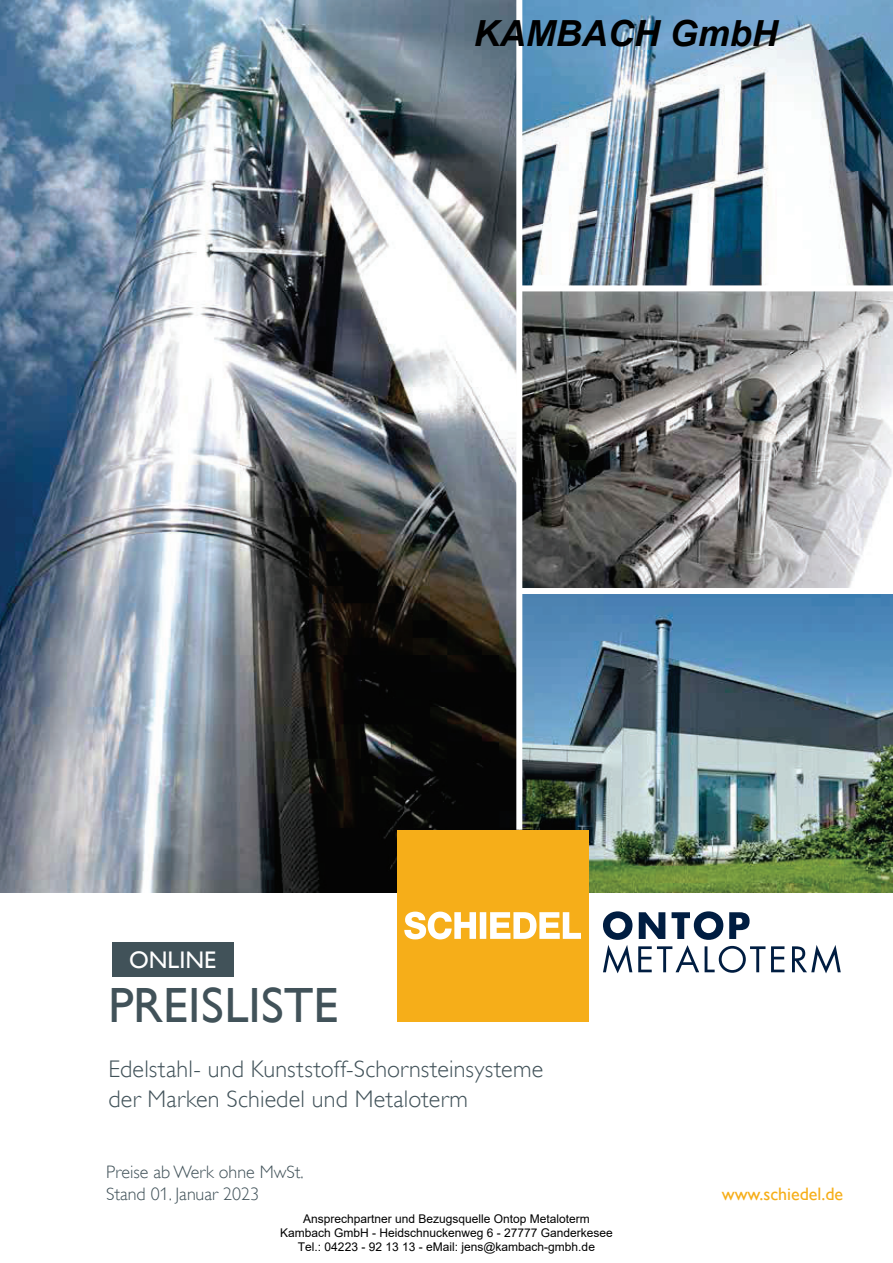
<style>
.page{position:relative;width:893px;height:1263px;background:#fff}
.page>*{position:absolute;margin:0;border:0;box-sizing:border-box;transform-origin:0 0}
.t1{font:49.5px "Gill Alt One";color:#415259}
.t2{font:italic 700 36px "Arial";color:#000}
.t3{font:300 24px/30px "Gill Alt One";letter-spacing:.01em;color:#415259}
.t4{font:24px "Gill Alt One";color:#fff}
.t5{font:300 18px/21.6px "Gill Alt One";color:#415259}
.t6{font:18px "Gill Sans";color:#f6ae19}
.t7{font:12px/14.4px "Arial";color:#000;text-align:center}
</style>
<div class="page">
<img style="left:0;top:0;width:516px;height:893px">
<img style="left:522px;top:0;width:371px;height:893px">
<div style="left:520px;top:285px;width:373px;height:6px;background:#fff"></div>
<div style="left:520px;top:588px;width:373px;height:6px;background:#fff"></div>
<div style="left:397px;top:830px;width:191px;height:192px;background:#f6ae19"></div>
<svg style="left:404px;top:912px;width:177px;height:27px"></svg>
<svg style="left:603px;top:911px;width:29px;height:62px"></svg>
<svg style="left:638px;top:911px;width:127px;height:62px"></svg>
<svg style="left:771px;top:946px;width:13px;height:26px"></svg>
<svg style="left:792px;top:945px;width:49px;height:28px"></svg>
<div style="left:112px;top:943px;width:121px;height:34px;background:#415259"></div>
<h2 class="t2" style="left:474px;top:10px;width:305px">KAMBACH GmbH</h2>
<h3 class="t4" style="left:129px;top:945px;width:88px">ONLINE</h3>
<h1 class="t1" style="left:108px;top:976px;width:231px">PREISLISTE</h1>
<h3 class="t3" style="left:108px;top:1054px;width:436px">Edelstahl- und Kunststoff-Schornsteinsysteme der Marken Schiedel und Metaloterm</h3>
<h3 class="t5" style="left:106px;top:1162px;width:199px">Preise ab Werk ohne MwSt.<br>Stand 01. Januar 2023</h3>
<p class="t7" style="left:280px;top:1211px;width:334px">Ansprechpartner und Bezugsquelle Ontop Metaloterm<br>Kambach GmbH - Heidschnuckenweg 6 - 27777 Ganderkesee<br>Tel.: 04223 - 92 13 13 - eMail: jens@kambach-gmbh.de</p>
<h3 class="t6" style="left:722px;top:1184px;width:123px">www.schiedel.de</h3>
</div>
